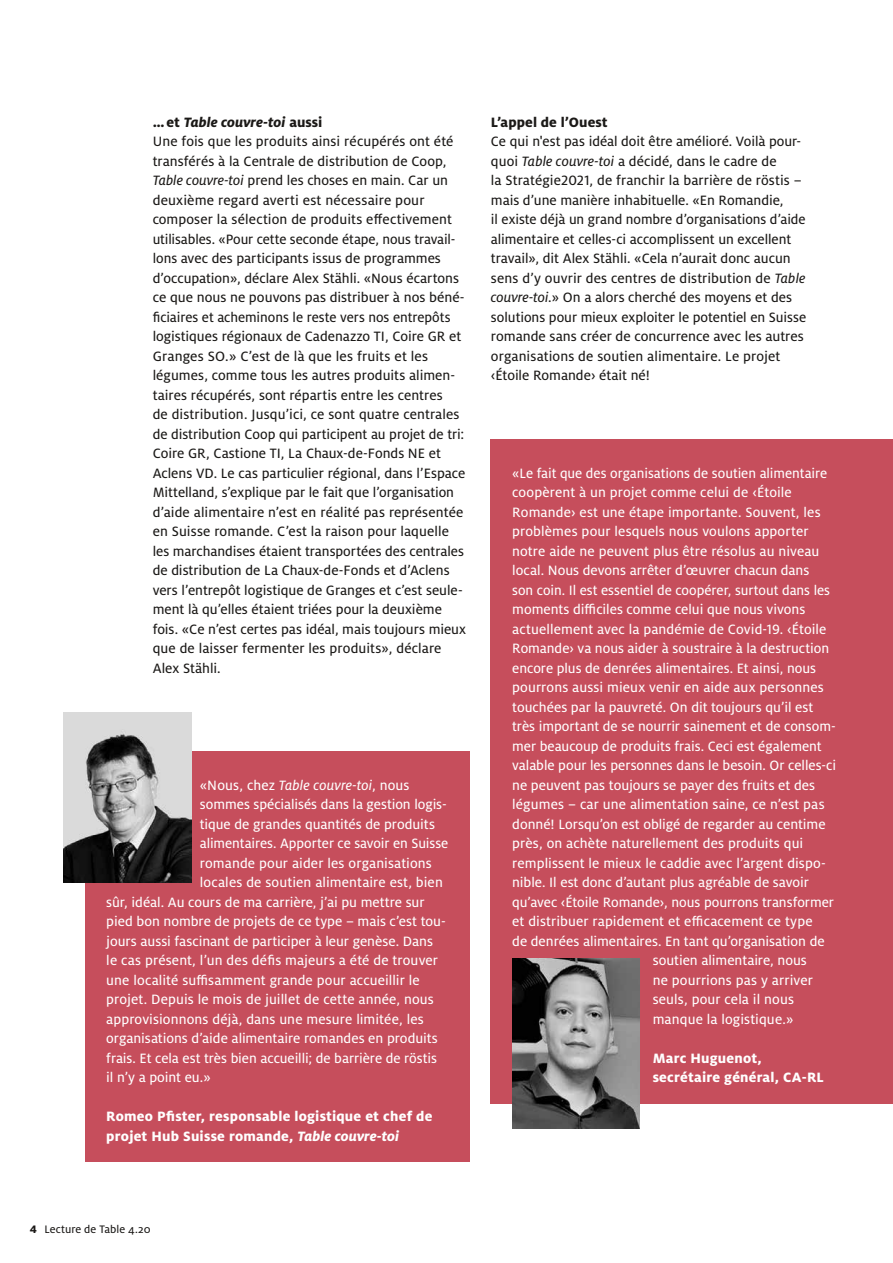
<style>
.page{position:relative;width:893px;height:1263px;background:#fff}
.page>*{position:absolute;margin:0;border:0;box-sizing:border-box;transform-origin:0 0}
.t1{font:15px "Milo OT Text";color:#fff}
.t2{font:15px/19.5px "Milo OT Text";color:#1b1917}
.t3{font:800 15px/19.5px "Milo OT";letter-spacing:.015em;color:#fff}
.t4{font:italic 800 15px "Milo OT";color:#1b1917}
.t5{font:800 15px "Milo OT";letter-spacing:.005em;color:#1b1917}
.t6{font:12px "Milo OT Text";letter-spacing:.005em;color:#1b1917}
.s1{font-style:normal}
.s2{font-family:"Milo OT Text Ita"}
.s3{font-style:italic}
.s4{font-family:"Milo OT";font-weight:800}
</style>
<div class="page">
<div style="left:491px;top:439px;width:402px;height:664px;background:#c64e5c"></div>
<div style="left:85px;top:751px;width:385px;height:411px;background:#c64e5c"></div>
<img style="left:64px;top:712px;width:127px;height:170px">
<img style="left:512px;top:958px;width:128px;height:170px">
<p class="t4" style="left:153px;top:113px;width:171px"><span class="s1">…et</span> Table couvre-toi <span class="s1">aussi</span></p>
<p class="t2" style="left:153px;top:132px;width:315px">Une fois que les produits ainsi récupérés ont été transférés à la Centrale de distribution de Coop, <span class="s2">Table couvre-toi</span> prend les choses en main. Car un deuxième regard averti est nécessaire pour composer la sélection de produits effectivement utilisables. «Pour cette seconde étape, nous travail&shy;lons avec des participants issus de programmes d’occupation», déclare Alex Stähli. «Nous écartons ce que nous ne pouvons pas distribuer à nos béné&shy;ficiaires et acheminons le reste vers nos entrepôts logistiques régionaux de Cadenazzo TI, Coire GR et Granges SO.» C’est de là que les fruits et les légumes, comme tous les autres produits alimen&shy;taires récupérés, sont répartis entre les centres<br>de distribution. Jusqu’ici, ce sont quatre centrales de distribution Coop qui participent au projet de tri:<br>Coire GR, Castione TI, La Chaux-de-Fonds NE et Aclens VD. Le cas particulier régional, dans l’Espace Mittelland, s’explique par le fait que l’organisation d’aide alimentaire n’est en réalité pas représentée en Suisse romande. C’est la raison pour laquelle les marchandises étaient transportées des centrales de distribution de La Chaux-de-Fonds et d’Aclens vers l’entrepôt logistique de Granges et c’est seule&shy;ment là qu’elles étaient triées pour la deuxième fois. «Ce n’est certes pas idéal, mais toujours mieux que de laisser fermenter les produits», déclare Alex Stähli.</p>
<p class="t1" style="left:200px;top:777px;width:211px">«Nous, chez <span class="s2">Table couvre-toi</span>, nous</p>
<p class="t1" style="left:200px;top:796px;width:248px">sommes spécialisés dans la gestion logis-</p>
<p class="t1" style="left:200px;top:816px;width:237px">tique de grandes quantités de produits</p>
<p class="t1" style="left:200px;top:835px;width:250px">alimentaires. Apporter ce savoir en Suisse</p>
<p class="t1" style="left:200px;top:855px;width:234px">romande pour aider les organisations</p>
<p class="t1" style="left:200px;top:874px;width:245px">locales de soutien alimentaire est, bien</p>
<p class="t1" style="left:106px;top:894px;width:320px">sûr, idéal. Au cours de ma carrière, j’ai pu mettre sur</p>
<p class="t1" style="left:106px;top:913px;width:341px">pied bon nombre de projets de ce type – mais c’est tou-</p>
<p class="t1" style="left:106px;top:933px;width:328px">jours aussi fascinant de participer à leur genèse. Dans</p>
<p class="t1" style="left:106px;top:952px;width:333px">le cas présent, l’un des défis majeurs a été de trouver</p>
<p class="t1" style="left:106px;top:972px;width:315px">une localité suffisamment grande pour accueillir le</p>
<p class="t1" style="left:106px;top:991px;width:329px">projet. Depuis le mois de juillet de cette année, nous</p>
<p class="t1" style="left:106px;top:1011px;width:319px">approvisionnons déjà, dans une mesure limitée, les</p>
<p class="t1" style="left:106px;top:1030px;width:333px">organisations d’aide alimentaire romandes en produits</p>
<p class="t1" style="left:106px;top:1050px;width:332px">frais. Et cela est très bien accueilli; de barrière de röstis</p>
<p class="t1" style="left:106px;top:1069px;width:106px">il n’y a point eu.»</p>
<p class="t3" style="left:106px;top:1107px;width:328px">Romeo Pfister, responsable logistique et chef de projet Hub Suisse romande, <span class="s3">Table couvre-toi</span></p>
<p class="t5" style="left:491px;top:113px;width:118px">L’appel de l’Ouest</p>
<p class="t2" style="left:491px;top:132px;width:317px">Ce qui n'est pas idéal doit être amélioré. Voilà pour&shy;quoi <span class="s2">Table couvre-toi</span> a décidé, dans le cadre de<br>la Stratégie2021, de franchir la barrière de röstis – mais d’une manière inhabituelle. «En Romandie,<br>il existe déjà un grand nombre d’organisations d’aide alimentaire et celles-ci accomplissent un excellent travail», dit Alex Stähli. «Cela n’aurait donc aucun sens d’y ouvrir des centres de distribution de <span class="s2">Table couvre-toi</span>.» On a alors cherché des moyens et des solutions pour mieux exploiter le potentiel en Suisse romande sans créer de concurrence avec les autres organisations de soutien alimentaire. Le projet ‹Étoile Romande› était né!</p>
<p class="t1" style="left:512px;top:465px;width:316px">«Le fait que des organisations de soutien alimentaire</p>
<p class="t1" style="left:512px;top:484px;width:281px">coopèrent à un projet comme celui de ‹Étoile</p>
<p class="t1" style="left:512px;top:504px;width:310px">Romande› est une étape importante. Souvent, les</p>
<p class="t1" style="left:512px;top:523px;width:298px">problèmes pour lesquels nous voulons apporter</p>
<p class="t1" style="left:512px;top:543px;width:309px">notre aide ne peuvent plus être résolus au niveau</p>
<p class="t1" style="left:512px;top:562px;width:299px">local. Nous devons arrêter d’œuvrer chacun dans</p>
<p class="t1" style="left:512px;top:582px;width:319px">son coin. Il est essentiel de coopérer, surtout dans les</p>
<p class="t1" style="left:512px;top:601px;width:295px">moments difficiles comme celui que nous vivons</p>
<p class="t1" style="left:512px;top:621px;width:316px">actuellement avec la pandémie de Covid-19. ‹Étoile</p>
<p class="t1" style="left:512px;top:640px;width:318px">Romande› va nous aider à soustraire à la destruction</p>
<p class="t1" style="left:512px;top:660px;width:305px">encore plus de denrées alimentaires. Et ainsi, nous</p>
<p class="t1" style="left:512px;top:679px;width:313px">pourrons aussi mieux venir en aide aux personnes</p>
<p class="t1" style="left:512px;top:699px;width:303px">touchées par la pauvreté. On dit toujours qu’il est</p>
<p class="t1" style="left:512px;top:718px;width:325px">très important de se nourrir sainement et de consom-</p>
<p class="t1" style="left:512px;top:738px;width:311px">mer beaucoup de produits frais. Ceci est également</p>
<p class="t1" style="left:512px;top:757px;width:325px">valable pour les personnes dans le besoin. Or celles-ci</p>
<p class="t1" style="left:512px;top:777px;width:304px">ne peuvent pas toujours se payer des fruits et des</p>
<p class="t1" style="left:512px;top:796px;width:314px">légumes – car une alimentation saine, ce n’est pas</p>
<p class="t1" style="left:512px;top:816px;width:315px">donné! Lorsqu’on est obligé de regarder au centime</p>
<p class="t1" style="left:512px;top:835px;width:293px">près, on achète naturellement des produits qui</p>
<p class="t1" style="left:512px;top:855px;width:315px">remplissent le mieux le caddie avec l’argent dispo-</p>
<p class="t1" style="left:512px;top:874px;width:298px">nible. Il est donc d’autant plus agréable de savoir</p>
<p class="t1" style="left:512px;top:894px;width:323px">qu’avec ‹Étoile Romande›, nous pourrons transformer</p>
<p class="t1" style="left:512px;top:913px;width:302px">et distribuer rapidement et efficacement ce type</p>
<p class="t1" style="left:512px;top:933px;width:314px">de denrées alimentaires. En tant qu’organisation de</p>
<p class="t1" style="left:653px;top:952px;width:156px">soutien alimentaire, nous</p>
<p class="t1" style="left:653px;top:972px;width:162px">ne pourrions pas y arriver</p>
<p class="t1" style="left:653px;top:991px;width:143px">seuls, pour cela il nous</p>
<p class="t1" style="left:653px;top:1011px;width:142px">manque la logistique.»</p>
<p class="t3" style="left:653px;top:1048px;width:173px">Marc Huguenot, secrétaire général, CA-RL</p>
<p class="t6" style="left:30px;top:1223px;width:123px"><span class="s4">4</span> Lecture de Table 4.20</p>
</div>
